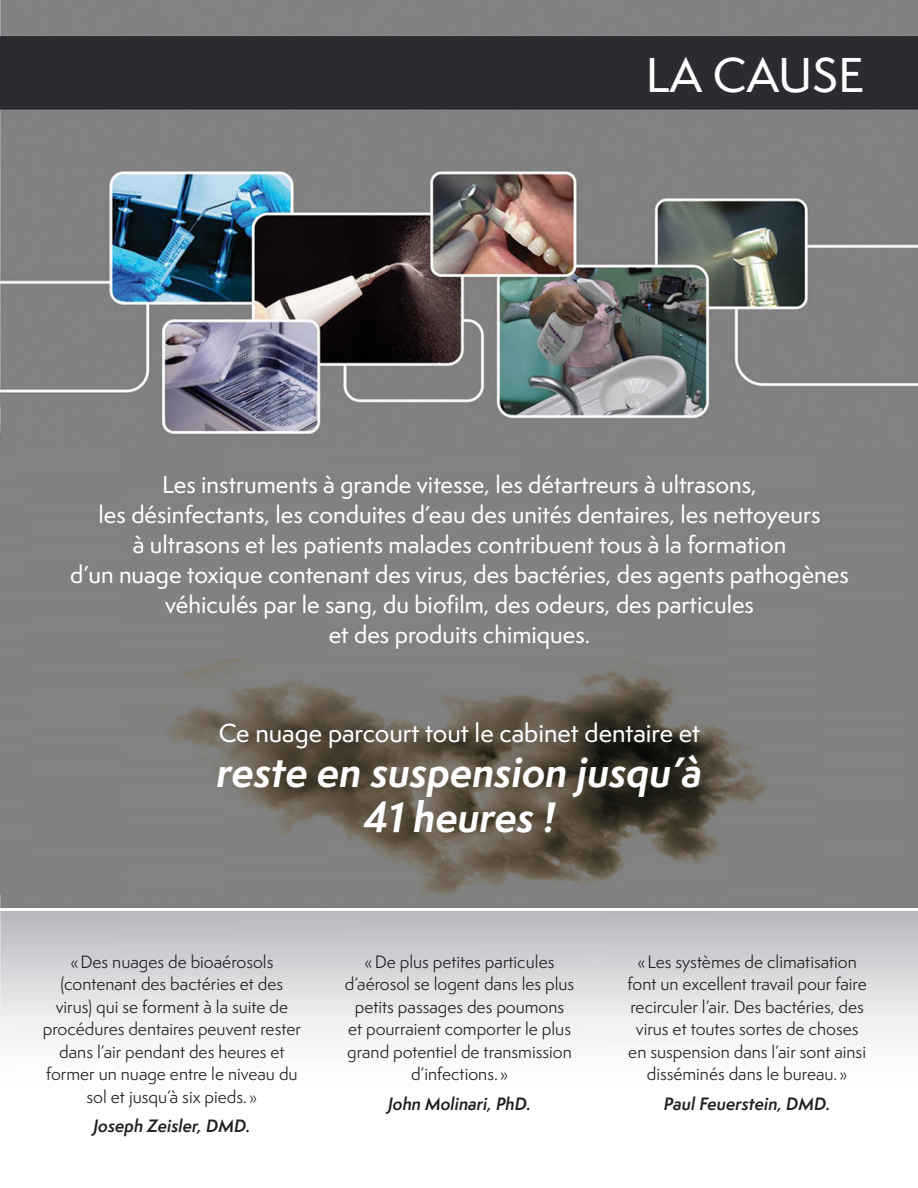
<style>
.page{position:relative;width:918px;height:1188px;background:#fff}
.page>*{position:absolute;margin:0;border:0;box-sizing:border-box;transform-origin:0 0}
.t1{font:500 45px "Semplicita Pro";color:#fff}
.t2{font:italic 700 39px "Semplicita Pro";color:#fff}
.t3{font:500 24px "Semplicita Pro";color:#fff}
.t4{font:500 22.5px/30px "Semplicita Pro";color:#fff;text-align:center}
.t5{font:16.5px/22.5px "Semplicita Pro";color:#231f20;text-align:center}
.t6{font:italic 600 16.5px "Semplicita Pro";color:#231f20}
</style>
<div class="page">
<img style="left:0;top:0;width:918px;height:907px">
<img style="left:108px;top:659px;width:702px;height:248px">
<p class="t1" style="left:646px;top:44px;width:220px">LA CAUSE</p>
<p class="t4" style="left:70px;top:469px;width:780px">Les instruments à grande vitesse, les détartreurs à ultrasons,<br>les désinfectants, les conduites d’eau des unités dentaires, les nettoyeurs<br>à ultrasons et les patients malades contribuent tous à la formation<br>d’un nuage toxique contenant des virus, des bactéries, des agents pathogènes véhiculés par le sang, du biofilm, des odeurs, des particules<br>et des produits chimiques.</p>
<p class="t3" style="left:219px;top:716px;width:483px">Ce nuage parcourt tout le cabinet dentaire et</p>
<p class="t2" style="left:217px;top:743px;width:487px">reste en suspension jusqu’à</p>
<p class="t2" style="left:364px;top:788px;width:193px">41 heures !</p>
<p class="t5" style="left:43px;top:950px;width:260px">«Des nuages de bioaérosols (contenant des bactéries et des virus) qui se forment à la suite de procédures dentaires peuvent rester dans l’air pendant des heures et former un nuage entre le niveau du sol et jusqu’à six pieds. »</p>
<p class="t6" style="left:94px;top:1114px;width:158px">Joseph Zeisler, DMD.</p>
<p class="t5" style="left:345px;top:950px;width:231px">«De plus petites particules d’aérosol se logent dans les plus petits passages des poumons<br>et pourraient comporter le plus grand potentiel de transmission d’infections. »</p>
<p class="t6" style="left:388px;top:1091px;width:144px">John Molinari, PhD.</p>
<p class="t5" style="left:628px;top:950px;width:241px">«Les systèmes de climatisation font un excellent travail pour faire recirculer l’air. Des bactéries, des virus et toutes sortes de choses en suspension dans l’air sont ainsi disséminés dans le bureau. »</p>
<p class="t6" style="left:664px;top:1091px;width:168px">Paul Feuerstein, DMD.</p>
</div>
